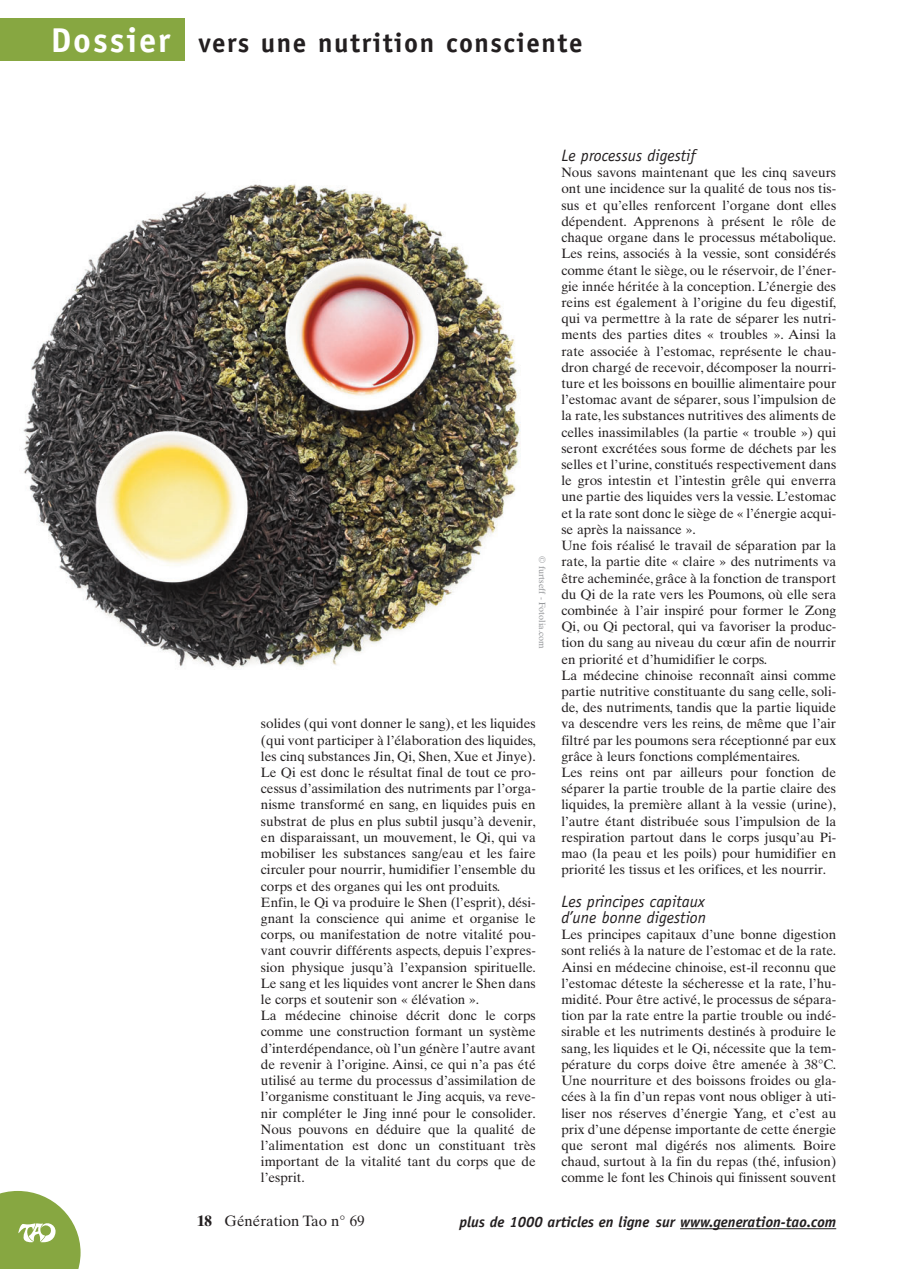
<style>
.page{position:relative;width:904px;height:1269px;background:#fff}
.page>*{position:absolute;margin:0;border:0;box-sizing:border-box;transform-origin:0 0}
.t1{font:700 27px "Officina Sans";letter-spacing:.055em;color:#231f20}
.t2{font:italic 16.5px/16.2px "Officina Sans";color:#231f20}
.t3{font:italic 700 15px "Officina Sans";color:#231f20}
.t4{font:15px "Times Ten";color:#231f20}
.t5{font:13.5px/16.2px "Times Ten";color:#231f20}
.t6{font:9px "Times Ten";color:#939598}
.s1{font-size:34.5px;color:#fff}
.s2{font-weight:700}
</style>
<div class="page">
<svg style="left:0;top:1191px;width:81px;height:77px"></svg>
<hr style="left:680px;top:1227px;width:156px;height:1px;background:#231f20">
<div style="left:0;top:18px;width:185px;height:42px;background:#87a741"></div>
<img style="left:23px;top:184px;width:498px;height:484px">
<h1 class="t1" style="left:51px;top:33px;width:533px"><span class="s1">Dossier</span> vers une nutrition consciente</h1>
<p class="t6" style="left:545px;top:556px;width:94px;rotate:90deg">© furtseff - Fotolia.com</p>
<p class="t5" style="left:261px;top:717px;width:276px">solides (qui vont donner le sang), et les liquides (qui vont participer à l’élaboration des liquides, les cinq substances Jin, Qi, Shen, Xue et Jinye).<br>Le Qi est donc le résultat final de tout ce pro&shy;cessus d’assimilation des nutriments par l’orga&shy;nisme transformé en sang, en liquides puis en substrat de plus en plus subtil jusqu’à devenir, en disparaissant, un mouvement, le Qi, qui va mobiliser les substances sang/eau et les faire circuler pour nourrir, humidifier l’ensemble du corps et des organes qui les ont produits.<br>Enfin, le Qi va produire le Shen (l’esprit), dési&shy;gnant la conscience qui anime et organise le corps, ou manifestation de notre vitalité pou&shy;vant couvrir différents aspects, depuis l’expres&shy;sion physique jusqu’à l’expansion spirituelle.<br>Le sang et les liquides vont ancrer le Shen dans le corps et soutenir son « élévation ».<br>La médecine chinoise décrit donc le corps comme une construction formant un système d’interdépendance, où l’un génère l’autre avant de revenir à l’origine. Ainsi, ce qui n’a pas été utilisé au terme du processus d’assimilation de l’organisme constituant le Jing acquis, va reve&shy;nir compléter le Jing inné pour le consolider.<br>Nous pouvons en déduire que la qualité de l’alimentation est donc un constituant très important de la vitalité tant du corps que de l’esprit.</p>
<p class="t2" style="left:561px;top:149px;width:136px">Le processus digestif</p>
<p class="t5" style="left:561px;top:166px;width:277px">Nous savons maintenant que les cinq saveurs ont une incidence sur la qualité de tous nos tis&shy;sus et qu’elles renforcent l’organe dont elles dépendent. Apprenons à présent le rôle de chaque organe dans le processus métabolique.<br>Les reins, associés à la vessie, sont considérés comme étant le siège, ou le réservoir, de l’éner&shy;gie innée héritée à la conception. L’énergie des reins est également à l’origine du feu digestif, qui va permettre à la rate de séparer les nutri&shy;ments des parties dites « troubles ». Ainsi la rate associée à l’estomac, représente le chau&shy;dron chargé de recevoir, décomposer la nourri&shy;ture et les boissons en bouillie alimentaire pour l’estomac avant de séparer, sous l’impulsion de la rate, les substances nutritives des aliments de celles inassimilables (la partie « trouble ») qui seront excrétées sous forme de déchets par les selles et l’urine, constitués respectivement dans le gros intestin et l’intestin grêle qui enverra une partie des liquides vers la vessie. L’estomac et la rate sont donc le siège de « l’énergie acqui&shy;se après la naissance ».<br>Une fois réalisé le travail de séparation par la rate, la partie dite « claire » des nutriments va être acheminée, grâce à la fonction de transport du Qi de la rate vers les Poumons, où elle sera combinée à l’air inspiré pour former le Zong Qi, ou Qi pectoral, qui va favoriser la produc&shy;tion du sang au niveau du cœur afin de nourrir en priorité et d’humidifier le corps.<br>La médecine chinoise reconnaît ainsi comme partie nutritive constituante du sang celle, soli&shy;de, des nutriments, tandis que la partie liquide va descendre vers les reins, de même que l’air filtré par les poumons sera réceptionné par eux grâce à leurs fonctions complémentaires.<br>Les reins ont par ailleurs pour fonction de séparer la partie trouble de la partie claire des liquides, la première allant à la vessie (urine), l’autre étant distribuée sous l’impulsion de la respiration partout dans le corps jusqu’au Pi&shy;mao (la peau et les poils) pour humidifier en priorité les tissus et les orifices, et les nourrir.</p>
<p class="t2" style="left:561px;top:894px;width:146px">Les principes capitaux d’une bonne digestion</p>
<p class="t5" style="left:561px;top:927px;width:276px;text-align:justify">Les principes capitaux d’une bonne digestion sont reliés à la nature de l’estomac et de la rate.<br>Ainsi en médecine chinoise, est-il reconnu que l’estomac déteste la sécheresse et la rate, l’hu&shy;midité. Pour être activé, le processus de sépara&shy;tion par la rate entre la partie trouble ou indé&shy;sirable et les nutriments destinés à produire le sang, les liquides et le Qi, nécessite que la tem&shy;pérature du corps doive être amenée à 38°C.<br>Une nourriture et des boissons froides ou gla&shy;cées à la fin d’un repas vont nous obliger à uti&shy;liser nos réserves d’énergie Yang, et c’est au prix d’une dépense importante de cette énergie que seront mal digérés nos aliments. Boire chaud, surtout à la fin du repas (thé, infusion) comme le font les Chinois qui finissent souvent</p>
<p class="t4" style="left:197px;top:1215px;width:169px"><span class="s2">18</span> Génération Tao n° 69</p>
<p class="t3" style="left:459px;top:1216px;width:378px">plus de 1000 articles en ligne sur www.generation-tao.com</p>
</div>
